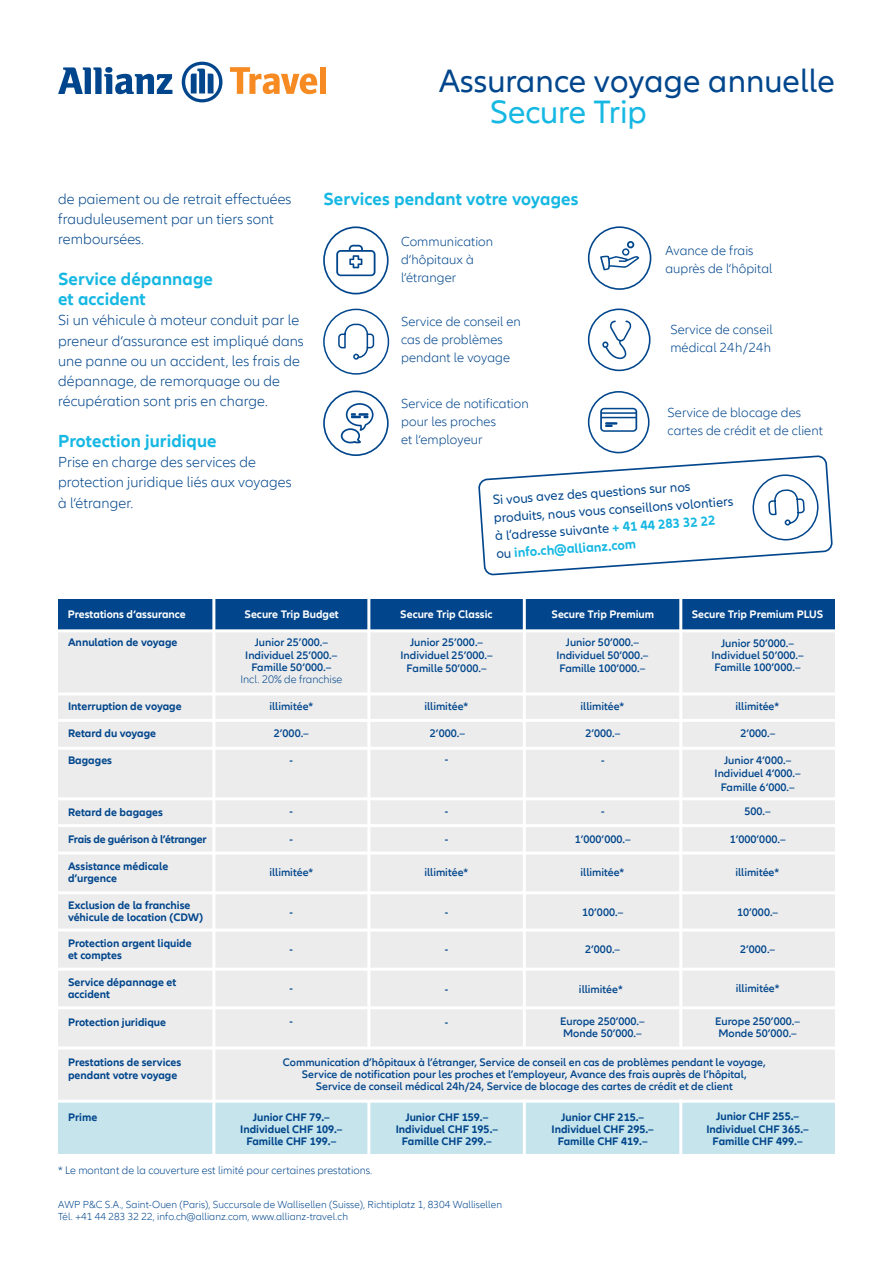
<style>
.page{position:relative;width:893px;height:1263px;background:#fff}
.page>*{position:absolute;margin:0;border:0;box-sizing:border-box;transform-origin:0 0}
.t1{font:33.3px "Allianz Neo";letter-spacing:.005em;color:#01468c}
.t2{font:33.3px "Allianz Neo";color:#16b8e3}
.t3{font:700 18px/20.2px "Allianz Neo";letter-spacing:.005em;color:#16b8e3}
.t4{font:300 15px/20.2px "Allianz Neo";letter-spacing:.005em;color:#01468c}
.t5{font:300 13.5px/18px "Allianz Neo";letter-spacing:.005em;color:#01468c}
.t6{font:13.5px/18px "Allianz Neo";color:#01468c}
.t7{font:600 11.25px/12.1px "Allianz Neo";color:#01468c;text-align:center}
.t8{font:700 11.25px/12.1px "Allianz Neo";color:#01468c}
.t9{font:700 11.25px "Allianz Neo";color:#fff}
.t10{font:300 11.25px "Allianz Neo";color:#01468c}
.t11{font:700 11.25px "Allianz Neo";letter-spacing:-.02em;color:#01468c}
.t12{font:300 10.5px/12px "Allianz Neo";letter-spacing:.005em;color:#01468c}
.s1{font-weight:700;color:#16b8e3}
</style>
<div class="page">
<div style="left:58px;top:619px;width:777px;height:483px;background:#ececec"></div>
<div style="left:58px;top:1101px;width:777px;height:53px;background:#c6e4eb"></div>
<svg style="left:58px;top:67px;width:114px;height:27px"></svg>
<svg style="left:182px;top:62px;width:40px;height:40px"></svg>
<svg style="left:230px;top:67px;width:87px;height:27px"></svg>
<div style="left:320px;top:67px;width:6px;height:27px;background:#f68b23"></div>
<svg style="left:588px;top:308px;width:62px;height:63px"></svg>
<svg style="left:588px;top:226px;width:63px;height:64px"></svg>
<svg style="left:323px;top:390px;width:66px;height:66px"></svg>
<div style="left:323px;top:309px;width:66px;height:66px;border:2px solid #01468c;border-radius:50%"></div>
<svg style="left:337px;top:323px;width:38px;height:51px"></svg>
<svg style="left:323px;top:226px;width:66px;height:68px"></svg>
<svg style="left:479px;top:391px;width:353px;height:184px"></svg>
<div style="left:58px;top:600px;width:777px;height:31px;background:#01468c"></div>
<hr style="left:212px;top:596px;width:3px;height:574px;background:#fff">
<hr style="left:367px;top:596px;width:3px;height:453px;background:#fff">
<hr style="left:367px;top:1100px;width:3px;height:59px;background:#fff">
<hr style="left:523px;top:596px;width:3px;height:453px;background:#fff">
<hr style="left:523px;top:1099px;width:3px;height:59px;background:#fff">
<hr style="left:679px;top:596px;width:3px;height:453px;background:#fff">
<hr style="left:679px;top:1099px;width:3px;height:59px;background:#fff">
<hr style="left:53px;top:629px;width:785px;height:3px;background:#fff">
<hr style="left:53px;top:692px;width:785px;height:3px;background:#fff">
<hr style="left:53px;top:719px;width:785px;height:3px;background:#fff">
<hr style="left:53px;top:747px;width:785px;height:3px;background:#fff">
<hr style="left:53px;top:797px;width:785px;height:3px;background:#fff">
<hr style="left:53px;top:824px;width:785px;height:3px;background:#fff">
<hr style="left:53px;top:851px;width:785px;height:3px;background:#fff">
<hr style="left:53px;top:891px;width:785px;height:3px;background:#fff">
<hr style="left:53px;top:928px;width:785px;height:3px;background:#fff">
<hr style="left:53px;top:968px;width:785px;height:3px;background:#fff">
<hr style="left:53px;top:1006px;width:785px;height:3px;background:#fff">
<hr style="left:53px;top:1046px;width:785px;height:3px;background:#fff">
<hr style="left:53px;top:1100px;width:785px;height:3px;background:#fff">
<h1 class="t1" style="left:439px;top:62px;width:397px">Assurance voyage annuelle</h1>
<h1 class="t2" style="left:490px;top:93px;width:158px">Secure Trip</h1>
<h3 class="t4" style="left:58px;top:189px;width:235px">de paiement ou de retrait effectuées frauduleusement par un tiers sont remboursées.</h3>
<h2 class="t3" style="left:58px;top:269px;width:156px">Service dépannage et accident</h2>
<h3 class="t4" style="left:58px;top:311px;width:247px">Si un véhicule à moteur conduit par le preneur d‘assurance est impliqué dans une panne ou un accident, les frais de dépannage, de remorquage ou de récupération sont pris en charge.</h3>
<h2 class="t3" style="left:58px;top:431px;width:160px">Protection juridique</h2>
<h3 class="t4" style="left:58px;top:452px;width:235px">Prise en charge des services de protection juridique liés aux voyages à l‘étranger.</h3>
<h2 class="t3" style="left:324px;top:189px;width:256px">Services pendant votre voyages</h2>
<p class="t5" style="left:401px;top:233px;width:94px">Communication d‘hôpitaux à l‘étranger</p>
<p class="t5" style="left:401px;top:312px;width:121px">Service de conseil en cas de problèmes pendant le voyage</p>
<p class="t5" style="left:401px;top:395px;width:129px">Service de notification pour les proches<br>et l‘employeur</p>
<p class="t5" style="left:665px;top:242px;width:109px">Avance de frais auprès de l‘hôpital</p>
<p class="t5" style="left:670px;top:321px;width:104px">Service de conseil médical 24h/24h</p>
<p class="t5" style="left:668px;top:404px;width:157px">Service de blocage des cartes de crédit et de client</p>
<p class="t6" style="left:492px;top:491px;width:241px;rotate:-4deg">Si vous avez des questions sur nos produits, nous vous conseillons volontiers à l‘adresse suivante <span class="s1">+ 41 44 283 32 22<br></span>ou <span class="s1">info.ch@allianz.com</span></p>
<p class="t9" style="left:68px;top:607px;width:119px">Prestations d‘assurance</p>
<p class="t8" style="left:68px;top:637px;width:111px">Annulation de voyage</p>
<p class="t9" style="left:245px;top:607px;width:96px">Secure Trip Budget</p>
<p class="t9" style="left:400px;top:607px;width:94px">Secure Trip Classic</p>
<p class="t9" style="left:551px;top:607px;width:104px">Secure Trip Premium</p>
<p class="t9" style="left:692px;top:607px;width:133px">Secure Trip Premium PLUS</p>
<p class="t7" style="left:401px;top:637px;width:94px">Junior 25’000.–<br>Individuel 25’000.–</p>
<p class="t7" style="left:407px;top:663px;width:81px">Famille 50’000.–</p>
<p class="t7" style="left:245px;top:637px;width:94px">Junior 25’000.–<br>Individuel 25’000.–<br>Famille 50’000.–</p>
<p class="t10" style="left:240px;top:673px;width:103px">Incl. 20% de franchise</p>
<p class="t7" style="left:556px;top:637px;width:94px">Junior 50’000.–<br>Individuel 50’000.–</p>
<p class="t7" style="left:559px;top:663px;width:88px">Famille 100’000.–</p>
<p class="t7" style="left:711px;top:637px;width:94px">Junior 50’000.–<br>Individuel 50’000.–<br>Famille 100’000.–</p>
<p class="t8" style="left:68px;top:700px;width:115px">Interruption de voyage</p>
<p class="t8" style="left:68px;top:728px;width:90px">Retard du voyage</p>
<p class="t8" style="left:68px;top:755px;width:46px">Bagages</p>
<p class="t8" style="left:68px;top:806px;width:96px">Retard de bagages</p>
<p class="t11" style="left:68px;top:832px;width:140px">Frais de guérison à l’étranger</p>
<p class="t8" style="left:68px;top:860px;width:102px">Assistance médicale d’urgence</p>
<p class="t8" style="left:68px;top:899px;width:137px">Exclusion de la franchise véhicule de location (CDW)</p>
<p class="t8" style="left:68px;top:937px;width:125px">Protection argent liquide et comptes</p>
<p class="t8" style="left:68px;top:977px;width:110px">Service dépannage et accident</p>
<p class="t8" style="left:68px;top:1016px;width:99px">Protection juridique</p>
<p class="t8" style="left:68px;top:1057px;width:115px">Prestations de services pendant votre voyage</p>
<p class="t8" style="left:68px;top:1111px;width:31px">Prime</p>
<p class="t7" style="left:269px;top:701px;width:45px">illimitée*</p>
<p class="t7" style="left:424px;top:701px;width:45px">illimitée*</p>
<p class="t7" style="left:581px;top:701px;width:45px">illimitée*</p>
<p class="t7" style="left:735px;top:701px;width:45px">illimitée*</p>
<p class="t7" style="left:274px;top:728px;width:37px">2’000.–</p>
<p class="t7" style="left:430px;top:728px;width:37px">2’000.–</p>
<p class="t7" style="left:585px;top:728px;width:37px">2’000.–</p>
<p class="t7" style="left:740px;top:727px;width:37px">2’000.–</p>
<p class="t7" style="left:289px;top:754px;width:5px">-</p>
<p class="t7" style="left:289px;top:806px;width:5px">-</p>
<p class="t7" style="left:289px;top:833px;width:5px">-</p>
<p class="t7" style="left:445px;top:754px;width:5px">-</p>
<p class="t7" style="left:445px;top:806px;width:5px">-</p>
<p class="t7" style="left:445px;top:833px;width:5px">-</p>
<p class="t7" style="left:601px;top:754px;width:5px">-</p>
<p class="t7" style="left:601px;top:806px;width:5px">-</p>
<p class="t7" style="left:575px;top:833px;width:57px">1’000’000.–</p>
<p class="t7" style="left:715px;top:754px;width:88px;line-height:13.5px">Junior 4‘000.–<br>Individuel 4‘000.–<br>Famille 6‘000.–</p>
<p class="t7" style="left:744px;top:806px;width:28px">500.–</p>
<p class="t7" style="left:730px;top:833px;width:57px">1’000’000.–</p>
<p class="t7" style="left:269px;top:867px;width:45px">illimitée*</p>
<p class="t7" style="left:424px;top:867px;width:45px">illimitée*</p>
<p class="t7" style="left:581px;top:867px;width:45px">illimitée*</p>
<p class="t7" style="left:735px;top:867px;width:45px">illimitée*</p>
<p class="t7" style="left:289px;top:906px;width:5px">-</p>
<p class="t7" style="left:289px;top:943px;width:5px">-</p>
<p class="t7" style="left:289px;top:982px;width:5px">-</p>
<p class="t7" style="left:445px;top:907px;width:5px">-</p>
<p class="t7" style="left:445px;top:943px;width:5px">-</p>
<p class="t7" style="left:445px;top:983px;width:5px">-</p>
<p class="t7" style="left:582px;top:906px;width:43px">10’000.–</p>
<p class="t7" style="left:585px;top:943px;width:37px">2’000.–</p>
<p class="t7" style="left:579px;top:983px;width:45px">illimitée*</p>
<p class="t7" style="left:737px;top:906px;width:43px">10’000.–</p>
<p class="t7" style="left:740px;top:943px;width:37px">2’000.–</p>
<p class="t7" style="left:736px;top:982px;width:45px">illimitée*</p>
<p class="t7" style="left:715px;top:1015px;width:86px;text-align:left">Europe 250’000.–<br>Monde 50’000.–</p>
<p class="t7" style="left:290px;top:1015px;width:5px">-</p>
<p class="t7" style="left:445px;top:1016px;width:5px">-</p>
<p class="t7" style="left:560px;top:1015px;width:86px;text-align:left">Europe 250’000.–<br>Monde 50’000.–</p>
<p class="t7" style="left:283px;top:1056px;width:484px">Communication d’hôpitaux à l’étranger, Service de conseil en cas de problèmes pendant le voyage,<br>Service de notification pour les proches et l’employeur, Avance des frais auprès de l’hôpital,<br>Service de conseil médical 24h/24, Service de blocage des cartes de crédit et de client</p>
<p class="t8" style="left:240px;top:1111px;width:104px;text-align:center">Junior CHF 79.–<br>Individuel CHF 109.–<br>Famille CHF 199.–</p>
<p class="t8" style="left:396px;top:1111px;width:104px;text-align:center">Junior CHF 159.–<br>Individuel CHF 195.–<br>Famille CHF 299.–</p>
<p class="t8" style="left:551px;top:1111px;width:104px;text-align:center">Junior CHF 215.–<br>Individuel CHF 295.–<br>Famille CHF 419.–</p>
<p class="t8" style="left:706px;top:1111px;width:104px;text-align:center">Junior CHF 255.–<br>Individuel CHF 365.–<br>Famille CHF 499.–</p>
<p class="t10" style="left:58px;top:1163px;width:316px">* Le montant de la couverture est limité pour certaines prestations.</p>
<p class="t12" style="left:58px;top:1199px;width:445px">AWP P&amp;C S.A., Saint-Ouen (Paris), Succursale de Wallisellen (Suisse), Richtiplatz 1, 8304 Wallisellen<br>Tél. +41 44 283 32 22, info.ch@allianz.com, www.allianz-travel.ch</p>
</div>
